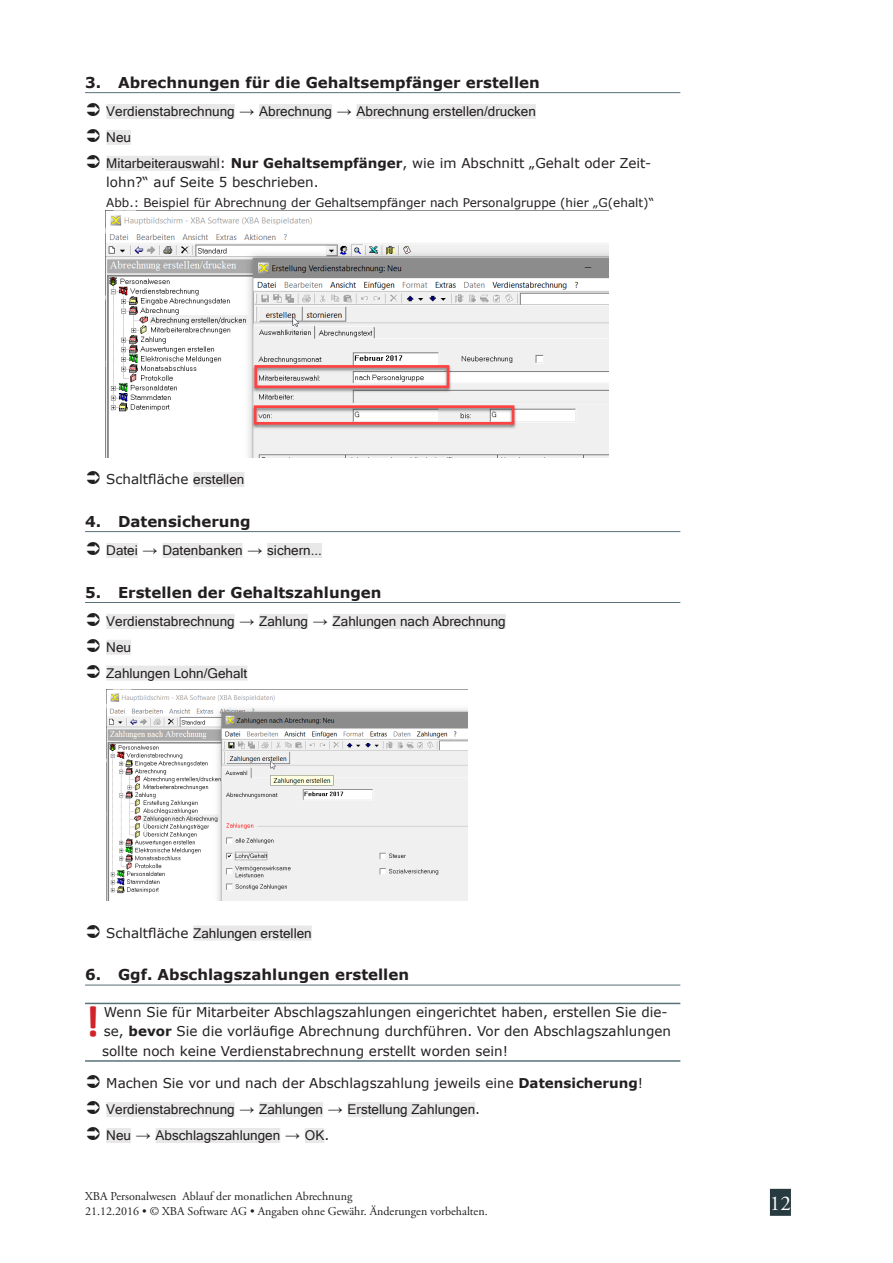
<style>
.page{position:relative;width:893px;height:1263px;background:#fff}
.page>*{position:absolute;margin:0;border:0;box-sizing:border-box;transform-origin:0 0}
.t1{font:700 44.25px "Calibri";color:#d1232a}
.t2{font:21px "Adobe Garamond Pro";color:#fff}
.t3{font:700 15px "Verdana";color:#231f20}
.t4{font:13.5px/19.5px "Verdana";color:#231f20}
.t5{font:13.5px/26px "Microsoft Sans Serif";color:#231f20}
.t6{font:12px/14.4px "Adobe Garamond Pro";color:#231f20}
.t7{font:12px "Verdana";color:#231f20}
.s1{font-size:15px}
.s2{font-family:"Microsoft Sans Serif"}
.s3{font-weight:700}
.s4{font-family:"Verdana"}
</style>
<div class="page">
<div style="left:770px;top:1189px;width:21px;height:27px;background:#273a3f"></div>
<hr style="left:85px;top:92px;width:595px;height:1px;background:#587178">
<div style="left:106px;top:104px;width:129px;height:15px;background:#e9e8e9"></div>
<div style="left:259px;top:104px;width:73px;height:15px;background:#e9e8e9"></div>
<div style="left:357px;top:104px;width:179px;height:15px;background:#e9e8e9"></div>
<div style="left:106px;top:130px;width:25px;height:15px;background:#e9e8e9"></div>
<div style="left:106px;top:156px;width:114px;height:15px;background:#e9e8e9"></div>
<div style="left:193px;top:472px;width:51px;height:15px;background:#e9e8e9"></div>
<hr style="left:85px;top:531px;width:595px;height:1px;background:#587178">
<div style="left:106px;top:543px;width:32px;height:15px;background:#e9e8e9"></div>
<div style="left:162px;top:543px;width:81px;height:15px;background:#e9e8e9"></div>
<div style="left:267px;top:543px;width:55px;height:15px;background:#e9e8e9"></div>
<hr style="left:85px;top:602px;width:595px;height:1px;background:#587178">
<div style="left:106px;top:614px;width:129px;height:15px;background:#e9e8e9"></div>
<div style="left:259px;top:614px;width:49px;height:15px;background:#e9e8e9"></div>
<div style="left:333px;top:614px;width:173px;height:15px;background:#e9e8e9"></div>
<div style="left:106px;top:640px;width:25px;height:15px;background:#e9e8e9"></div>
<div style="left:106px;top:666px;width:141px;height:15px;background:#e9e8e9"></div>
<div style="left:193px;top:925px;width:119px;height:15px;background:#e9e8e9"></div>
<hr style="left:85px;top:985px;width:595px;height:1px;background:#587178">
<hr style="left:85px;top:1003px;width:595px;height:1px;background:#587178">
<hr style="left:85px;top:1060px;width:595px;height:2px;background:#587178">
<div style="left:106px;top:1102px;width:129px;height:15px;background:#e9e8e9"></div>
<div style="left:259px;top:1102px;width:64px;height:15px;background:#e9e8e9"></div>
<div style="left:348px;top:1102px;width:127px;height:15px;background:#e9e8e9"></div>
<div style="left:106px;top:1128px;width:25px;height:15px;background:#e9e8e9"></div>
<div style="left:156px;top:1128px;width:124px;height:15px;background:#e9e8e9"></div>
<div style="left:305px;top:1128px;width:19px;height:15px;background:#e9e8e9"></div>
<img style="left:105px;top:210px;width:503px;height:247px">
<img style="left:106px;top:689px;width:361px;height:211px">
<p class="t3" style="left:85px;top:72px;width:456px">3. Abrechnungen für die Gehaltsempfänger erstellen</p>
<p class="t5" style="left:106px;top:98px;width:431px">Verdienstabrechnung <span class="s1">→</span> Abrechnung <span class="s1">→</span> Abrechnung erstellen/drucken<br>Neu</p>
<p class="t4" style="left:106px;top:153px;width:546px"><span class="s2">Mitarbeiterauswahl</span>: <span class="s3">Nur Gehaltsempfänger</span>, wie im Abschnitt „Gehalt oder Zeit&shy;lohn?“ auf Seite 5 beschrieben.</p>
<p class="t7" style="left:106px;top:194px;width:549px">Abb.: Beispiel für Abrechnung der Gehaltsempfänger nach Personalgruppe (hier „G(ehalt)“</p>
<p class="t4" style="left:106px;top:469px;width:140px">Schaltfläche <span class="s2">erstellen</span></p>
<p class="t3" style="left:85px;top:511px;width:167px">4. Datensicherung</p>
<p class="t5" style="left:106px;top:537px;width:217px">Datei <span class="s1">→</span> Datenbanken <span class="s1">→</span> sichern...</p>
<p class="t3" style="left:85px;top:582px;width:298px">5. Erstellen der Gehaltszahlungen</p>
<p class="t5" style="left:106px;top:608px;width:401px">Verdienstabrechnung <span class="s1">→</span> Zahlung <span class="s1">→</span> Zahlungen nach Abrechnung<br>Neu<br>Zahlungen Lohn/Gehalt</p>
<p class="t5" style="left:106px;top:919px;width:207px"><span class="s4">Schaltfläche</span> Zahlungen erstellen</p>
<p class="t3" style="left:85px;top:964px;width:325px">6. Ggf. Abschlagszahlungen erstellen</p>
<h1 class="t1" style="left:85px;top:990px;width:16px">!</h1>
<p class="t4" style="left:102px;top:1002px;width:570px">Wenn Sie für Mitarbeiter Abschlagszahlungen eingerichtet haben, erstellen Sie die&shy;se, <span class="s3">bevor</span> Sie die vorläufige Abrechnung durchführen. Vor den Abschlagszahlungen sollte noch keine Verdienstabrechnung erstellt worden sein!</p>
<p class="t4" style="left:106px;top:1073px;width:538px">Machen Sie vor und nach der Abschlagszahlung jeweils eine <span class="s3">Datensicherung</span>!</p>
<p class="t5" style="left:106px;top:1096px;width:375px">Verdienstabrechnung <span class="s1">→</span> Zahlungen <span class="s1">→</span> Erstellung Zahlungen<span class="s4">.<br></span>Neu <span class="s1">→</span> Abschlagszahlungen <span class="s1">→</span> OK<span class="s4">.</span></p>
<p class="t6" style="left:85px;top:1190px;width:404px">XBA Personalwesen Ablauf der monatlichen Abrechnung<br>21.12.2016 • © XBA Software AG • Angaben ohne Gewähr. Änderungen vorbehalten.</p>
<h2 class="t2" style="left:770px;top:1190px;width:22px">12</h2>
</div>
